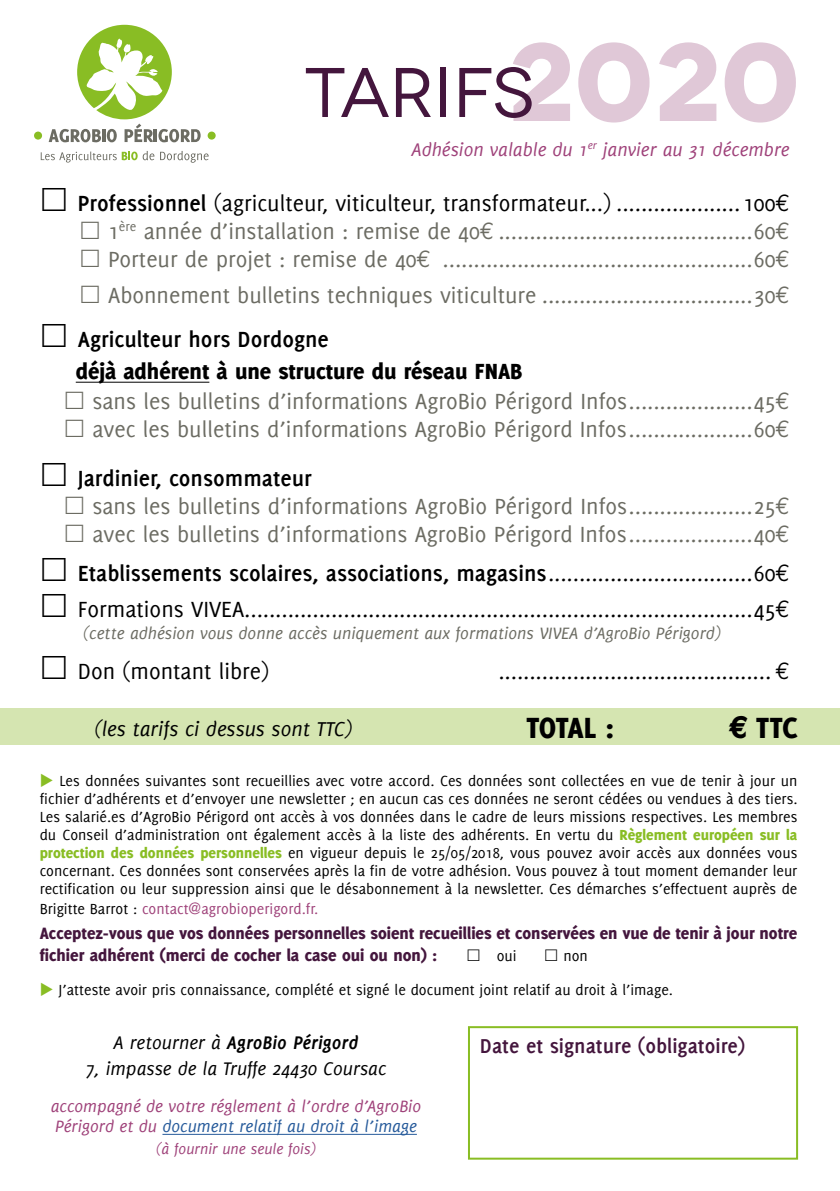
<style>
.page{position:relative;width:840px;height:1191px;background:#fff}
.page>*{position:absolute;margin:0;border:0;box-sizing:border-box;transform-origin:0 0}
.t1{font:700 110px "Novecentowide";color:#e0c8d7}
.t2{font:70px "Novecentowide";letter-spacing:-.01em;color:#44163d}
.t3{font:800 32px "Delicious";letter-spacing:-.02em;color:#000}
.t4{font:24px/28px "Delicious";color:#6c6c63}
.t5{font:24px/36px "Delicious";color:#000}
.t6{font:700 24px "Delicious";color:#000}
.t7{font:800 24px "Delicious";color:#000}
.t8{font:700 22px "Delicious";color:#44163d}
.t9{font:italic 22px "Delicious";color:#000}
.t10{font:italic 20px/25.6px "Delicious";color:#000;text-align:center}
.t11{font:italic 20px "Delicious";color:#9f427a}
.t12{font:800 18px/22px "Delicious";color:#44163d}
.t13{font:italic 18px/20px "Delicious";color:#9f427a}
.t14{font:italic 18px "Delicious";color:#6c6c63}
.t15{font:16px/18px "Delicious";color:#000;text-align:justify}
.t16{font:16px "Delicious";color:#9f427a}
.t17{font:italic 16px "Delicious";color:#9f427a}
.s1{font-weight:700;color:#000}
.s2{color:#000}
.s3{font-weight:700}
.s4{color:#89bd24}
.s5{font-weight:800;color:#89bd24}
.s6{color:#275b9b}
</style>
<div class="page">
<hr style="left:76px;top:382px;width:133px;height:1px;background:#000">
<div style="left:0;top:708px;width:839px;height:36px;background:#d5e5b1"></div>
<hr style="left:162px;top:1134px;width:254px;height:1px;background:#275b9b">
<div style="left:467px;top:1026px;width:330px;height:133px;border:2px solid #89bd24"></div>
<div style="left:34px;top:132px;width:8px;height:8px;background:#89bd24;border-radius:50%"></div>
<svg style="left:49px;top:25px;width:151px;height:117px"></svg>
<div style="left:207px;top:132px;width:8px;height:8px;background:#89bd24;border-radius:50%"></div>
<svg style="left:41px;top:151px;width:113px;height:12px"></svg>
<svg style="left:160px;top:151px;width:48px;height:12px"></svg>
<h1 class="t1" style="left:507px;top:13px;width:294px">2020</h1>
<h2 class="t2" style="left:304px;top:51px;width:231px">TARIFS</h2>
<p class="t11" style="left:411px;top:138px;width:379px">Adhésion valable du 1<sup>er</sup> janvier au 31 décembre</p>
<p class="t4" style="left:108px;top:189px;width:681px;text-align:justify;text-indent:-30px"><span class="s1">Professionnel</span> <span class="s2">(agriculteur, viticulteur, transformateur...) .................... 100¤ </span>1<sup>ère</sup> année d’installation : remise de 40¤ .........................................60¤ Porteur de projet : remise de 40¤ ..................................................60¤</p>
<h3 class="t4" style="left:108px;top:281px;width:681px">Abonnement bulletins techniques viticulture ..................................30¤</h3>
<h3 class="t6" style="left:78px;top:325px;width:252px">Agriculteur hors Dordogne</h3>
<h3 class="t7" style="left:76px;top:357px;width:448px">déjà adhérent à une structure du réseau FNAB</h3>
<h3 class="t4" style="left:92px;top:386px;width:697px">sans les bulletins d’informations AgroBio Périgord Infos....................45¤ avec les bulletins d’informations AgroBio Périgord Infos....................60¤</h3>
<h3 class="t6" style="left:78px;top:464px;width:235px">Jardinier, consommateur</h3>
<h3 class="t4" style="left:92px;top:492px;width:697px">sans les bulletins d’informations AgroBio Périgord Infos....................25¤ avec les bulletins d’informations AgroBio Périgord Infos....................40¤</h3>
<h3 class="t5" style="left:78px;top:555px;width:711px"><span class="s3">Etablissements scolaires, associations, magasins</span>.................................60¤<br>Formations VIVEA..................................................................................45¤</h3>
<p class="t14" style="left:83px;top:623px;width:639px">(cette adhésion vous donne accès uniquement aux formations VIVEA d’AgroBio Périgord)</p>
<h3 class="t5" style="left:78px;top:653px;width:193px">Don (montant libre)</h3>
<h3 class="t5" style="left:498px;top:653px;width:291px">............................................ ¤</h3>
<h3 class="t9" style="left:94px;top:716px;width:259px">(les tarifs ci dessus sont TTC)</h3>
<h3 class="t3" style="left:526px;top:709px;width:89px">TOTAL :</h3>
<h3 class="t3" style="left:729px;top:709px;width:70px">¤ TTC</h3>
<p class="t15" style="left:40px;top:771px;width:758px"><span class="s4">◆</span> Les données suivantes sont recueillies avec votre accord. Ces données sont collectées en vue de tenir à jour un fichier d’adhérents et d’envoyer une newsletter ; en aucun cas ces données ne seront cédées ou vendues à des tiers.<br>Les salarié.es d’AgroBio Périgord ont accès à vos données dans le cadre de leurs missions respectives. Les membres du Conseil d’administration ont également accès à la liste des adhérents. En vertu du <span class="s5">Règlement européen sur la protection des données personnelles</span> en vigueur depuis le 25/05/2018, vous pouvez avoir accès aux données vous concernant. Ces données sont conservées après la fin de votre adhésion. Vous pouvez à tout moment demander leur rectification ou leur suppression ainsi que le désabonnement à la newsletter. Ces démarches s’effectuent auprès de</p>
<p class="t16" style="left:40px;top:899px;width:280px"><span class="s2">Brigitte Barrot :</span> contact@agrobioperigord.fr.</p>
<p class="t12" style="left:40px;top:922px;width:758px">Acceptez-vous que vos données personnelles soient recueillies et conservées en vue de tenir à jour notre fichier adhérent (merci de cocher la case oui ou non) :</p>
<p class="t15" style="left:496px;top:947px;width:21px">oui</p>
<p class="t15" style="left:563px;top:947px;width:26px">non</p>
<p class="t15" style="left:40px;top:980px;width:634px"><span class="s4">◆</span> J’atteste avoir pris connaissance, complété et signé le document joint relatif au droit à l’image.</p>
<p class="t10" style="left:86px;top:1029px;width:302px">A retourner à <span class="s3">AgroBio Périgord<br></span>7, impasse de la Truffe 24430 Coursac</p>
<p class="t13" style="left:51px;top:1096px;width:372px">accompagné de votre réglement à l’ordre d’AgroBio<br>Périgord et du <span class="s6">document relatif au droit à l’image</span></p>
<p class="t17" style="left:156px;top:1139px;width:161px">(à fournir une seule fois)</p>
<h3 class="t8" style="left:479px;top:1033px;width:267px">Date et signature (obligatoire)</h3>
</div>
